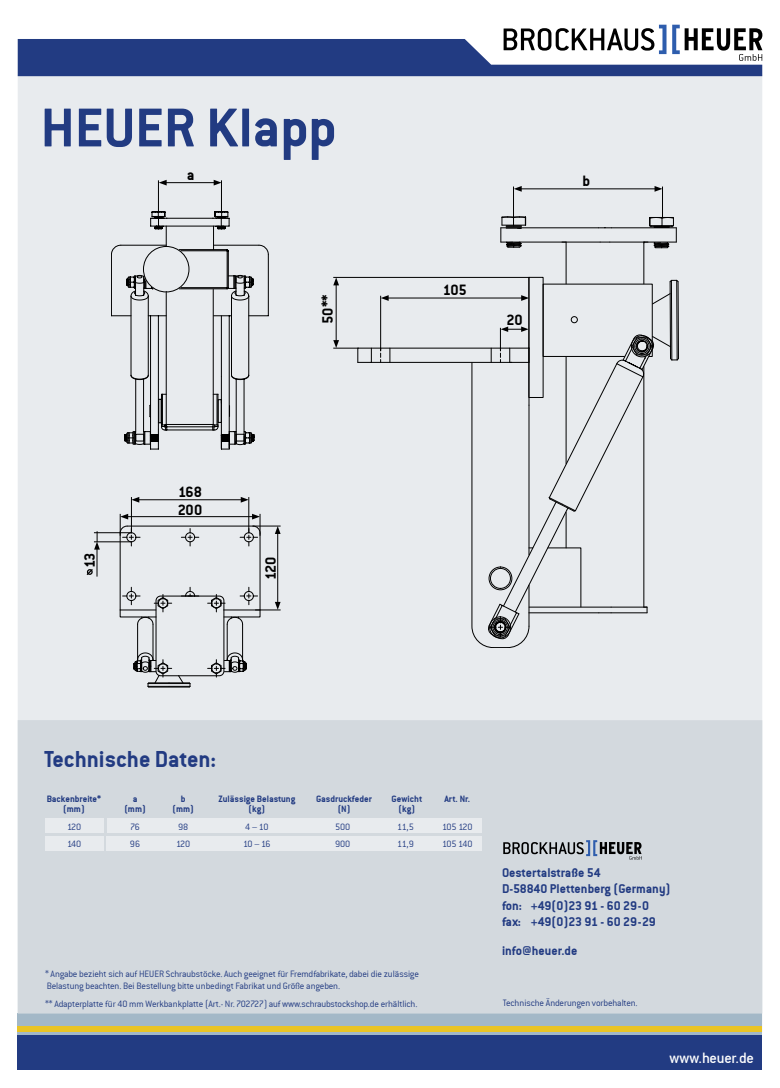
<style>
.page{position:relative;width:780px;height:1088px;background:#fff}
.page>*{position:absolute;margin:0;border:0;box-sizing:border-box;transform-origin:0 0}
.t1{font:60px "Conduit ITCTT Bold";color:#223b82}
.t2{font:25px "Conduit ITCTT Bold";color:#223b82}
.t3{font:16.25px/17.9px "Conduit ITCTT Bold";letter-spacing:-.02em;color:#000}
.t4{font:16.25px "Conduit Md ITCTT Medium";letter-spacing:-.015em;color:#fff}
.t5{font:13.75px/16.5px "Conduit ITCTT Bold";color:#223b82}
.t6{font:10px/17px "Conduit ITCTT Light";letter-spacing:-.015em;color:#223b82}
.t7{font:10px/10px "Conduit ITCTT Bold";color:#223b82;text-align:center}
</style>
<div class="page">
<div style="left:18px;top:75px;width:744px;height:957px;background:#e8ebee"></div>
<div style="left:18px;top:1013px;width:744px;height:24px;background:#a3b8c7"></div>
<div style="left:18px;top:1026px;width:744px;height:5px;background:#e9c425"></div>
<div style="left:18px;top:1035px;width:744px;height:35px;background:#223b82"></div>
<svg style="left:18px;top:25px;width:744px;height:51px"></svg>
<div style="left:18px;top:720px;width:744px;height:293px;background:#d3d9de"></div>
<div style="left:107px;top:836px;width:375px;height:15px;background:#e8ebee"></div>
<div style="left:45px;top:818px;width:58px;height:15px;background:#e8ebee"></div>
<div style="left:107px;top:818px;width:375px;height:15px;background:#e8ebee"></div>
<div style="left:45px;top:836px;width:58px;height:15px;background:#e8ebee"></div>
<svg style="left:357px;top:227px;width:255px;height:135px"></svg>
<hr style="left:565px;top:242px;width:1px;height:42px;background:#000">
<hr style="left:643px;top:242px;width:1px;height:42px;background:#000">
<hr style="left:370px;top:362px;width:141px;height:1px;background:#000">
<hr style="left:501px;top:227px;width:97px;height:1px;background:#000">
<hr style="left:609px;top:242px;width:67px;height:1px;background:#000">
<hr style="left:611px;top:227px;width:65px;height:1px;background:#000">
<hr style="left:501px;top:242px;width:99px;height:1px;background:#000">
<svg style="left:389px;top:348px;width:1px;height:14px"></svg>
<svg style="left:380px;top:348px;width:1px;height:14px"></svg>
<svg style="left:500px;top:217px;width:26px;height:31px"></svg>
<svg style="left:643px;top:217px;width:34px;height:32px"></svg>
<svg style="left:111px;top:211px;width:158px;height:238px"></svg>
<div style="left:236px;top:434px;width:8px;height:7px;border:1px solid #000"></div>
<div style="left:135px;top:434px;width:9px;height:7px;border:1px solid #000"></div>
<div style="left:218px;top:399px;width:4px;height:24px;border:1px solid #000"></div>
<hr style="left:386px;top:298px;width:137px;height:1px;background:#000">
<svg style="left:381px;top:295px;width:7px;height:6px"></svg>
<hr style="left:380px;top:296px;width:1px;height:52px;background:#000">
<svg style="left:471px;top:279px;width:207px;height:369px"></svg>
<hr style="left:137px;top:499px;width:106px;height:1px;background:#000">
<svg style="left:132px;top:497px;width:7px;height:6px"></svg>
<svg style="left:241px;top:497px;width:7px;height:6px"></svg>
<hr style="left:131px;top:497px;width:1px;height:36px;background:#000">
<hr style="left:248px;top:497px;width:1px;height:36px;background:#000">
<hr style="left:165px;top:182px;width:51px;height:1px;background:#000">
<svg style="left:159px;top:180px;width:8px;height:5px"></svg>
<svg style="left:214px;top:180px;width:7px;height:5px"></svg>
<hr style="left:158px;top:180px;width:1px;height:31px;background:#000">
<hr style="left:221px;top:180px;width:1px;height:31px;background:#000">
<hr style="left:519px;top:189px;width:137px;height:1px;background:#000">
<svg style="left:513px;top:186px;width:8px;height:6px"></svg>
<svg style="left:654px;top:186px;width:8px;height:6px"></svg>
<hr style="left:513px;top:187px;width:1px;height:30px;background:#000">
<hr style="left:662px;top:187px;width:1px;height:30px;background:#000">
<hr style="left:94px;top:532px;width:37px;height:1px;background:#000">
<hr style="left:94px;top:541px;width:37px;height:1px;background:#000">
<svg style="left:86px;top:531px;width:14px;height:45px"></svg>
<svg style="left:119px;top:514px;width:161px;height:174px"></svg>
<hr style="left:336px;top:283px;width:1px;height:59px;background:#000">
<svg style="left:333px;top:278px;width:6px;height:7px"></svg>
<hr style="left:333px;top:277px;width:196px;height:1px;background:#000">
<svg style="left:333px;top:340px;width:39px;height:23px"></svg>
<svg style="left:503px;top:840px;width:138px;height:20px;background:#979da3"></svg>
<h1 class="t1" style="left:41px;top:93px;width:297px">HEUER Klapp</h1>
<h3 class="t3" style="left:187px;top:166px;width:9px">a</h3>
<h3 class="t3" style="left:582px;top:171px;width:9px">b</h3>
<h3 class="t3" style="left:318px;top:324px;width:31px;rotate:-90deg">50**</h3>
<h3 class="t3" style="left:178px;top:482px;width:26px">168<br>200</h3>
<h3 class="t3" style="left:80px;top:568px;width:17px;rotate:-90deg">13</h3>
<h3 class="t3" style="left:261px;top:580px;width:25px;rotate:-90deg">120</h3>
<h3 class="t3" style="left:443px;top:281px;width:25px">105</h3>
<h3 class="t3" style="left:506px;top:311px;width:18px">20</h3>
<h2 class="t2" style="left:44px;top:744px;width:173px">Technische Daten:</h2>
<p class="t7" style="left:47px;top:794px;width:56px">Backenbreite* (mm)</p>
<p class="t7" style="left:218px;top:794px;width:78px">Zulässige Belastung (kg)</p>
<p class="t7" style="left:316px;top:794px;width:57px">Gasdruckfeder (N)</p>
<p class="t7" style="left:391px;top:794px;width:32px">Gewicht (kg)</p>
<p class="t7" style="left:444px;top:794px;width:27px">Art. Nr.</p>
<p class="t7" style="left:124px;top:794px;width:23px">a (mm)</p>
<p class="t7" style="left:172px;top:794px;width:23px">b (mm)</p>
<p class="t6" style="left:67px;top:818px;width:16px">120<br>140</p>
<p class="t6" style="left:335px;top:818px;width:17px">500</p>
<p class="t6" style="left:397px;top:818px;width:18px">11,5</p>
<p class="t6" style="left:442px;top:818px;width:32px">105 120</p>
<p class="t6" style="left:130px;top:818px;width:11px">76</p>
<p class="t6" style="left:178px;top:818px;width:12px">98</p>
<p class="t6" style="left:245px;top:818px;width:25px">4 – 10</p>
<p class="t6" style="left:130px;top:835px;width:12px">96</p>
<p class="t6" style="left:176px;top:835px;width:16px">120</p>
<p class="t6" style="left:243px;top:835px;width:29px">10 – 16</p>
<p class="t6" style="left:335px;top:835px;width:17px">900</p>
<p class="t6" style="left:397px;top:835px;width:18px">11,9</p>
<p class="t6" style="left:442px;top:835px;width:32px">105 140</p>
<h3 class="t5" style="left:502px;top:864px;width:170px">Oestertalstraße 54<br>D-58840 Plettenberg (Germany) fon: +49(0)23 91 - 60 29-0 fax: +49(0)23 91 - 60 29-29</h3>
<h3 class="t5" style="left:502px;top:942px;width:77px">info@heuer.de</h3>
<p class="t6" style="left:45px;top:967px;width:375px;line-height:12px">* Angabe bezieht sich auf HEUER Schraubstöcke. Auch geeignet für Fremdfabrikate, dabei die zulässige<br>Belastung beachten. Bei Bestellung bitte unbedingt Fabrikat und Größe angeben.</p>
<p class="t6" style="left:45px;top:995px;width:374px">** Adapterplatte für 40 mm Werkbankplatte (Art.- Nr. 702727) auf www.schraubstockshop.de erhältlich.</p>
<p class="t6" style="left:503px;top:995px;width:136px">Technische Änderungen vorbehalten.</p>
<h3 class="t4" style="left:669px;top:1048px;width:86px">www.heuer.de</h3>
</div>
